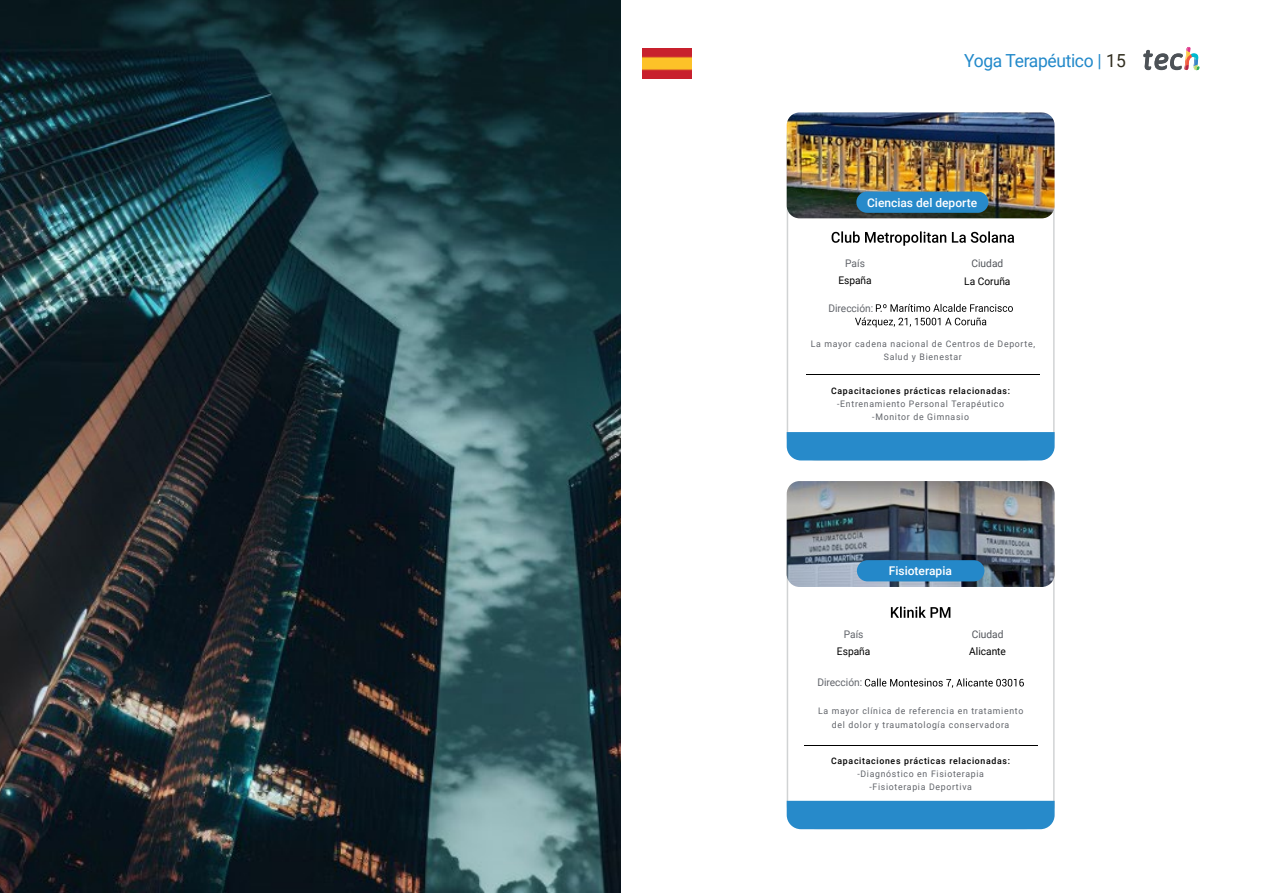
<style>
.page{position:relative;width:1263px;height:893px;background:#fff}
.page>*{position:absolute;margin:0;border:0;box-sizing:border-box;transform-origin:0 0}
.t1{font:18px "Roboto";letter-spacing:-.02em;color:#2289ca}
.t2{font:500 12px "Roboto";color:#fff}
.t3{font:10.5px "Roboto";color:#61646a}
.t4{font:10.5px "Roboto";color:#000}
.t5{font:10.5px "Roboto";color:#52555b}
.t6{font:9px/13.5px "Roboto";letter-spacing:.08em;color:#61646a;text-align:center}
.t7{font:500 9px "Roboto";letter-spacing:.08em;color:#000}
.s1{color:#312e20}
</style>
<div class="page">
<svg style="left:1143px;top:47px;width:56px;height:24px"></svg>
<img style="left:0;top:0;width:621px;height:893px">
<img style="left:642px;top:49px;width:49px;height:30px">
<svg style="left:786px;top:122px;width:269px;height:339px"></svg>
<img style="left:787px;top:112px;width:267px;height:106px">
<div style="left:856px;top:192px;width:132px;height:21px;background:#278aca;border-radius:11px"></div>
<div style="left:787px;top:432px;width:267px;height:28px;background:#278aca"></div>
<hr style="left:806px;top:374px;width:234px;height:1px;background:#000">
<svg style="left:831px;top:231px;width:183px;height:15px"></svg>
<svg style="left:855px;top:304px;width:158px;height:23px"></svg>
<svg style="left:786px;top:490px;width:269px;height:340px"></svg>
<img style="left:787px;top:481px;width:267px;height:106px">
<div style="left:857px;top:560px;width:127px;height:21px;background:#2488c9;border-radius:11px"></div>
<div style="left:787px;top:801px;width:267px;height:28px;background:#278aca"></div>
<hr style="left:804px;top:746px;width:233px;height:1px;background:#000">
<svg style="left:891px;top:606px;width:59px;height:12px"></svg>
<svg style="left:865px;top:678px;width:159px;height:10px"></svg>
<h1 class="t1" style="left:964px;top:48px;width:163px">Yoga Terapéutico | <span class="s1">15</span></h1>
<h2 class="t2" style="left:867px;top:194px;width:112px">Ciencias del deporte</h2>
<p class="t3" style="left:845px;top:256px;width:21px">País</p>
<p class="t4" style="left:838px;top:272px;width:35px">España</p>
<p class="t5" style="left:971px;top:256px;width:33px">Ciudad</p>
<p class="t4" style="left:964px;top:274px;width:48px">La Coruña</p>
<p class="t3" style="left:828px;top:301px;width:46px">Dirección:</p>
<p class="t6" style="left:811px;top:336px;width:226px">La mayor cadena nacional de Centros de Deporte,<br>Salud y Bienestar</p>
<p class="t7" style="left:831px;top:384px;width:180px">Capacitaciones prácticas relacionadas:</p>
<p class="t6" style="left:837px;top:397px;width:168px">-Entrenamiento Personal Terapéutico -Monitor de Gimnasio</p>
<h2 class="t2" style="left:889px;top:563px;width:65px">Fisioterapia</h2>
<p class="t3" style="left:844px;top:627px;width:21px">País</p>
<p class="t4" style="left:837px;top:643px;width:35px">España</p>
<p class="t5" style="left:972px;top:627px;width:33px">Ciudad</p>
<p class="t4" style="left:969px;top:643px;width:38px">Alicante</p>
<p class="t3" style="left:817px;top:675px;width:46px">Dirección:</p>
<p class="t6" style="left:818px;top:704px;width:207px">La mayor clínica de referencia en tratamiento del dolor y traumatología conservadora</p>
<p class="t7" style="left:831px;top:754px;width:180px">Capacitaciones prácticas relacionadas:</p>
<p class="t6" style="left:857px;top:767px;width:128px">-Diagnóstico en Fisioterapia -Fisioterapia Deportiva</p>
</div>
